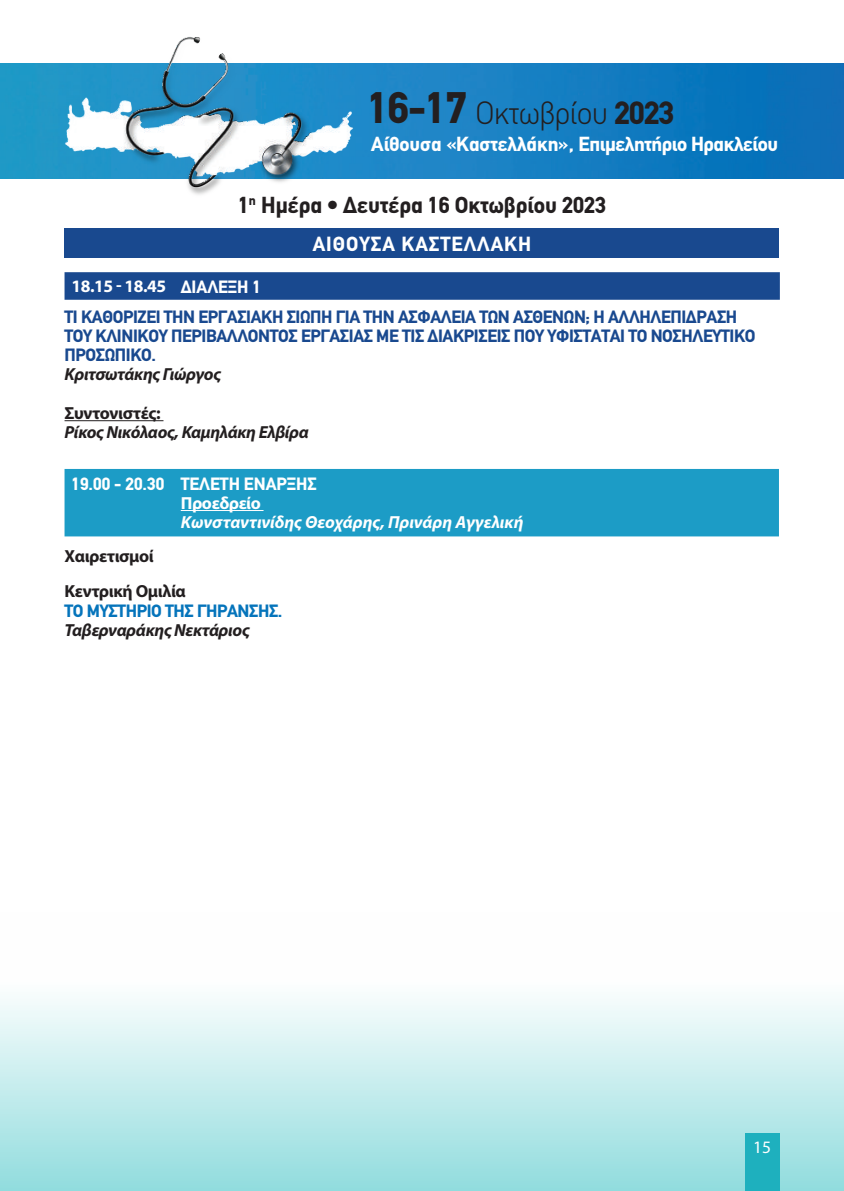
<style>
.page{position:relative;width:844px;height:1191px;background:#fff}
.page>*{position:absolute;margin:0;border:0;box-sizing:border-box;transform-origin:0 0}
.t1{font:300 31.68px "CF Din";letter-spacing:-.02em;color:#231f20}
.t2{font:700 22.75px "CF Din";color:#231f20}
.t3{font:700 20.12px "CF Din";letter-spacing:.05em;color:#fff}
.t4{font:700 19.95px "CF Din";letter-spacing:-.02em;color:#fff}
.t5{font:700 17.5px/19.2px "CF Din";letter-spacing:-.02em;color:#19498f}
.t6{font:italic 700 17.5px "Myriad Pro";letter-spacing:-.02em;color:#231f20}
.t7{font:italic 700 17.5px "Myriad Pro";color:#fff}
.t8{font:700 17.5px/35px "Myriad Pro";letter-spacing:-.02em;color:#231f20}
.t9{font:700 17.5px "Myriad Pro";letter-spacing:-.025em;color:#fff}
.t10{font:700 17.5px "CF Din";color:#fff}
.t11{font:700 17.5px "CF Din";letter-spacing:-.02em;color:#0574bb}
.t12{font:17.5px "Myriad Pro";color:#fff}
.s1{font-weight:700;font-size:43.4px}
.s2{font-weight:700}
.s3{font-family:"CF Din"}
</style>
<div class="page">
<div style="left:0;top:912px;width:843px;height:279px;background:linear-gradient(to bottom,#fff,#97dee0)"></div>
<div style="left:744px;top:1133px;width:35px;height:58px;background:#1eb0be"></div>
<img style="left:0;top:63px;width:843px;height:115px">
<img style="left:56px;top:37px;width:300px;height:158px">
<div style="left:64px;top:228px;width:715px;height:30px;background:#19498f"></div>
<svg style="left:64px;top:272px;width:715px;height:28px;background:#1d4c91"></svg>
<hr style="left:64px;top:420px;width:99px;height:1px;background:#231f20">
<div style="left:64px;top:469px;width:714px;height:67px;background:#1c9cc6"></div>
<hr style="left:181px;top:510px;width:82px;height:1px;background:#fff">
<h1 class="t1" style="left:367px;top:96px;width:308px"><span class="s1">16-17</span> Οκτωβρίου <span class="s2">2023</span></h1>
<p class="t4" style="left:371px;top:133px;width:408px">Αίθουσα «Καστελλάκη», Επιμελητήριο Ηρακλείου</p>
<h2 class="t2" style="left:238px;top:193px;width:369px">1<sup>η</sup> Ημέρα • Δευτέρα 16 Οκτωβρίου 2023</h2>
<p class="t3" style="left:312px;top:233px;width:220px">ΑΙΘΟΥΣΑ ΚΑΣΤΕΛΛΑΚΗ</p>
<p class="t9" style="left:71px;top:275px;width:191px">18.15 - 18.45 <span class="s3">ΔΙΆΛΕΞΗ 1</span></p>
<p class="t5" style="left:64px;top:307px;width:692px">ΤΙ ΚΑΘΟΡΙΖΕΙ ΤΗΝ ΕΡΓΑΣΙΑΚΗ ΣΙΩΠΗ ΓΙΑ ΤΗΝ ΑΣΦΑΛΕΙΑ ΤΩΝ ΑΣΘΕΝΩΝ; Η ΑΛΛΗΛΕΠΙΔΡΑΣΗ<br>ΤΟΥ ΚΛΙΝΙΚΟΥ ΠΕΡΙΒΑΛΛΟΝΤΟΣ ΕΡΓΑΣΙΑΣ ΜΕ ΤΙΣ ΔΙΑΚΡΙΣΕΙΣ ΠΟΥ ΥΦΙΣΤΑΤΑΙ ΤΟ ΝΟΣΗΛΕΥΤΙΚΟ<br>ΠΡΟΣΩΠΙΚΟ.</p>
<p class="t6" style="left:64px;top:363px;width:158px">Κριτσωτάκης Γιώργος</p>
<p class="t8" style="left:64px;top:395px;width:98px">Συντονιστές:</p>
<p class="t6" style="left:64px;top:421px;width:246px">Ρίκος Νικόλαος, Καμηλάκη Ελβίρα</p>
<p class="t10" style="left:71px;top:474px;width:247px">19.00 - 20.30 ΤΕΛΕΤΉ ΈΝΑΡΞΗΣ</p>
<p class="t9" style="left:181px;top:491px;width:82px">Προεδρείο</p>
<p class="t7" style="left:181px;top:511px;width:344px">Κωνσταντινίδης Θεοχάρης, Πρινάρη Αγγελική</p>
<p class="t8" style="left:64px;top:538px;width:123px">Χαιρετισμοί<br>Κεντρική Ομιλία</p>
<p class="t11" style="left:64px;top:601px;width:219px">ΤΟ ΜΥΣΤΗΡΙΟ ΤΗΣ ΓΗΡΑΝΣΗΣ.</p>
<p class="t6" style="left:64px;top:619px;width:187px">Ταβερναράκης Νεκτάριος</p>
<p class="t12" style="left:752px;top:1136px;width:19px">15</p>
</div>
